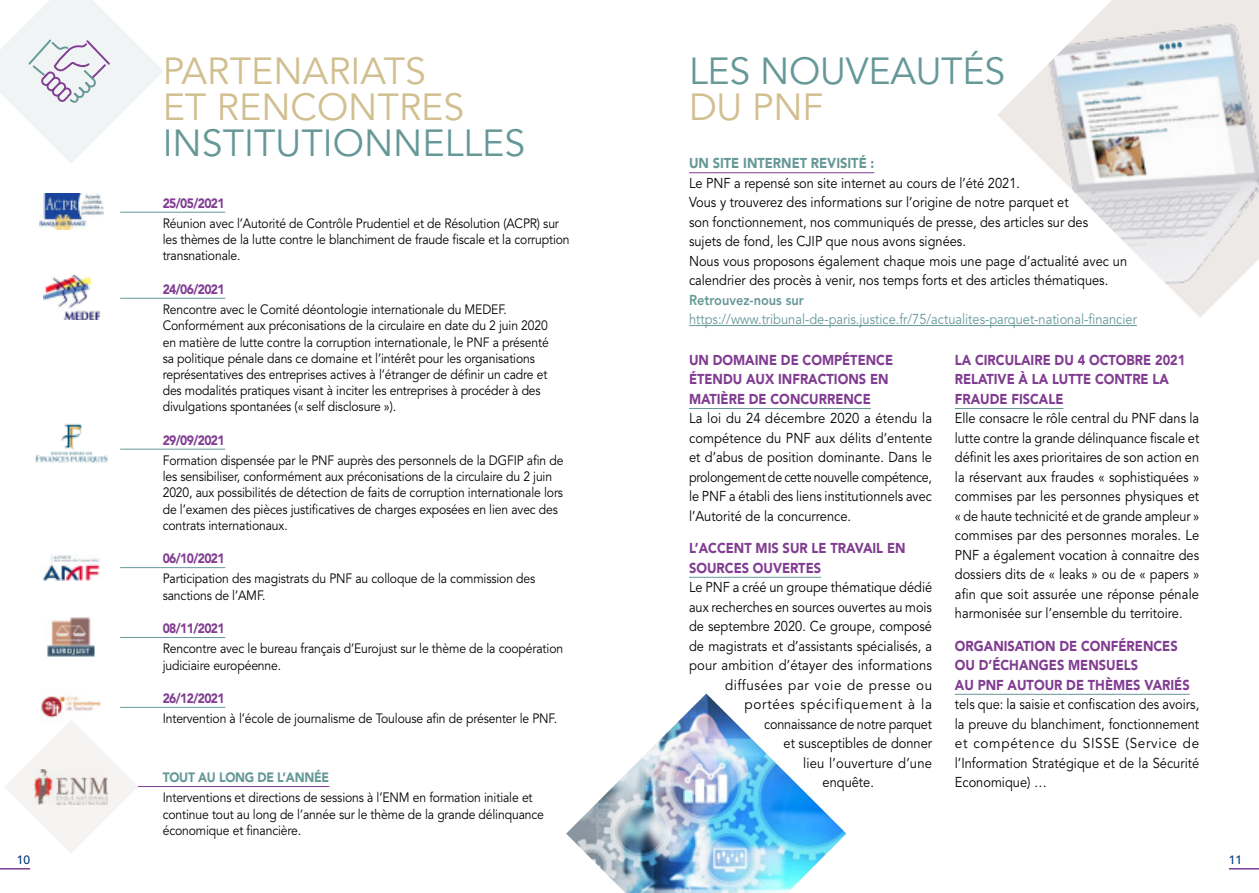
<style>
.page{position:relative;width:1259px;height:893px;background:#fff}
.page>*{position:absolute;margin:0;border:0;box-sizing:border-box;transform-origin:0 0}
.t1{font:37.5px/36px "Avenir LT Std";color:#d1bf8f}
.t2{font:37.5px "Avenir LT Std";letter-spacing:-.005em;color:#669898}
.t3{font:14.25px/19.5px "Avenir LT Std";color:#000;scale:.9 1}
.t4{font:14.25px/19.5px "Avenir LT Std";color:#000;text-align:justify;scale:.91 1}
.t5{font:900 14.25px/19.5px "Avenir LT Std";color:#813d91;scale:.9 1}
.t6{font:14.25px/19.5px "Avenir LT Std";color:#669898;scale:.9 1}
.t7{font:14.25px "Avenir LT Std";color:#000;scale:.89 1}
.t8{font:14.25px "Avenir LT Std";letter-spacing:.045em;color:#000;scale:.94 1}
.t9{font:14.25px "Avenir LT Std";color:#000;scale:.88 1}
.t10{font:14.25px "Avenir LT Std";letter-spacing:.055em;color:#000;scale:.94 1}
.t11{font:900 14.25px "Avenir LT Std";color:#669898;scale:.9 1}
.t12{font:13.5px/16.2px "Avenir LT Std";letter-spacing:-.01em;color:#000;scale:.9 1}
.t13{font:900 13.5px "Avenir LT Std";letter-spacing:-.05em;color:#813d91;scale:.9 1}
.t14{font:900 13.5px "Avenir LT Std";letter-spacing:-.02em;color:#669898;scale:.9 1}
.t15{font:500 12px "Avenir LT Std";color:#003876}
.s1{color:#669898}
.s2{font-weight:800}
</style>
<div class="page">
<hr style="left:1229px;top:868px;width:30px;height:1px;background:#813d91">
<hr style="left:0;top:868px;width:30px;height:1px;background:#813d91">
<img style="left:997px;top:0;width:262px;height:318px">
<img style="left:566px;top:693px;width:280px;height:200px">
<hr style="left:120px;top:212px;width:105px;height:1px;background:#669898">
<hr style="left:120px;top:298px;width:105px;height:1px;background:#669898">
<hr style="left:120px;top:449px;width:105px;height:1px;background:#669898">
<hr style="left:120px;top:567px;width:105px;height:1px;background:#669898">
<hr style="left:120px;top:637px;width:105px;height:1px;background:#669898">
<hr style="left:120px;top:707px;width:105px;height:1px;background:#669898">
<hr style="left:61px;top:786px;width:268px;height:1px;background:#813d91">
<hr style="left:689px;top:172px;width:185px;height:1px;background:#813d91">
<hr style="left:689px;top:325px;width:448px;height:1px;background:#669898">
<hr style="left:689px;top:408px;width:181px;height:1px;background:#669898">
<hr style="left:689px;top:577px;width:132px;height:1px;background:#669898">
<hr style="left:955px;top:408px;width:108px;height:1px;background:#669898">
<hr style="left:955px;top:694px;width:234px;height:1px;background:#669898">
<svg style="left:5px;top:725px;width:133px;height:128px"></svg>
<img style="left:35px;top:769px;width:73px;height:35px">
<svg style="left:0;top:0;width:163px;height:163px"></svg>
<img style="left:39px;top:194px;width:64px;height:35px">
<img style="left:35px;top:423px;width:74px;height:40px">
<img style="left:43px;top:276px;width:56px;height:44px">
<img style="left:42px;top:554px;width:58px;height:26px">
<img style="left:47px;top:617px;width:48px;height:40px">
<img style="left:41px;top:695px;width:60px;height:30px">
<p class="t1" style="left:163px;top:54px;width:364px">PARTENARIATS<br>ET RENCONTRES<br><span class="s1">INSTITUTIONNELLES</span></p>
<p class="t2" style="left:689px;top:49px;width:318px">LES NOUVEAUTÉS</p>
<p class="t1" style="left:689px;top:90px;width:136px">DU PNF</p>
<p class="t11" style="left:689px;top:155px;width:207px">UN SITE INTERNET REVISITÉ :</p>
<p class="t3" style="left:689px;top:173px;width:369px">Le PNF a repensé son site internet au cours de l’été 2021.</p>
<p class="t3" style="left:689px;top:193px;width:445px">Vous y trouverez des informations sur l’origine de notre parquet et son fonctionnement, nos communiqués de presse, des articles sur des sujets de fond, les CJIP que nous avons signées.</p>
<p class="t3" style="left:689px;top:251px;width:488px">Nous vous proposons également chaque mois une page d’actualité avec un calendrier des procès à venir, nos temps forts et des articles thématiques.</p>
<p class="t6" style="left:689px;top:290px;width:499px"><span class="s2">Retrouvez-nous sur </span>https://www.tribunal-de-paris.justice.fr/75/actualites-parquet-national-financier</p>
<p class="t5" style="left:689px;top:350px;width:228px">UN DOMAINE DE COMPÉTENCE<br>ÉTENDU AUX INFRACTIONS EN<br>MATIÈRE DE CONCURRENCE</p>
<p class="t4" style="left:689px;top:409px;width:269px">La loi du 24 décembre 2020 a étendu la compétence du PNF aux délits d’entente et d’abus de position dominante. Dans le prolongement de cette nouvelle compétence, le PNF a établi des liens institutionnels avec l’Autorité de la concurrence.</p>
<p class="t5" style="left:689px;top:538px;width:242px">L’ACCENT MIS SUR LE TRAVAIL EN<br>SOURCES OUVERTES</p>
<p class="t3" style="left:689px;top:578px;width:272px">Le PNF a créé un groupe thématique dédié</p>
<p class="t7" style="left:689px;top:599px;width:274px">aux recherches en sources ouvertes au mois</p>
<p class="t3" style="left:689px;top:617px;width:272px">de septembre 2020. Ce groupe, composé</p>
<p class="t3" style="left:689px;top:636px;width:272px">de magistrats et d’assistants spécialisés, a</p>
<p class="t4" style="left:689px;top:656px;width:268px">pour ambition d’étayer des informations</p>
<p class="t8" style="left:725px;top:677px;width:222px">diffusées par voie de presse ou</p>
<p class="t10" style="left:744px;top:696px;width:201px">portées spécifiquement à la</p>
<p class="t9" style="left:764px;top:716px;width:192px">connaissance de notre parquet</p>
<p class="t3" style="left:783px;top:734px;width:167px">et susceptibles de donner</p>
<p class="t4" style="left:803px;top:753px;width:143px">lieu l’ouverture d’une</p>
<p class="t3" style="left:822px;top:773px;width:59px">enquête.</p>
<p class="t13" style="left:163px;top:195px;width:70px">25/05/2021</p>
<p class="t12" style="left:163px;top:216px;width:454px">Réunion avec l’Autorité de Contrôle Prudentiel et de Résolution (ACPR) sur les thèmes de la lutte contre le blanchiment de fraude fiscale et la corruption transnationale.</p>
<p class="t13" style="left:163px;top:281px;width:70px">24/06/2021</p>
<p class="t12" style="left:163px;top:302px;width:430px">Rencontre avec le Comité déontologie internationale du MEDEF.<br>Conformément aux préconisations de la circulaire en date du 2 juin 2020 en matière de lutte contre la corruption internationale, le PNF a présenté sa politique pénale dans ce domaine et l’intérêt pour les organisations représentatives des entreprises actives à l’étranger de définir un cadre et des modalités pratiques visant à inciter les entreprises à procéder à des divulgations spontanées (« self disclosure »).</p>
<p class="t13" style="left:163px;top:432px;width:70px">29/09/2021</p>
<p class="t12" style="left:163px;top:453px;width:447px">Formation dispensée par le PNF auprès des personnels de la DGFIP afin de les sensibiliser, conformément aux préconisations de la circulaire du 2 juin 2020, aux possibilités de détection de faits de corruption internationale lors de l’examen des pièces justificatives de charges exposées en lien avec des contrats internationaux.</p>
<p class="t13" style="left:163px;top:550px;width:70px">06/10/2021</p>
<p class="t12" style="left:163px;top:571px;width:415px">Participation des magistrats du PNF au colloque de la commission des sanctions de l’AMF.</p>
<p class="t13" style="left:163px;top:620px;width:70px">08/11/2021</p>
<p class="t12" style="left:163px;top:641px;width:446px">Rencontre avec le bureau français d’Eurojust sur le thème de la coopération judiciaire européenne.</p>
<p class="t13" style="left:163px;top:690px;width:70px">26/12/2021</p>
<p class="t12" style="left:163px;top:711px;width:440px">Intervention à l’école de journalisme de Toulouse afin de présenter le PNF.</p>
<p class="t5" style="left:955px;top:350px;width:258px">LA CIRCULAIRE DU 4 OCTOBRE 2021<br>RELATIVE À LA LUTTE CONTRE LA<br>FRAUDE FISCALE</p>
<p class="t3" style="left:955px;top:409px;width:273px;text-align:justify">Elle consacre le rôle central du PNF dans la lutte contre la grande délinquance fiscale et définit les axes prioritaires de son action en la réservant aux fraudes « sophistiquées » commises par les personnes physiques et « de haute technicité et de grande ampleur » commises par des personnes morales. Le PNF a également vocation à connaitre des dossiers dits de « leaks » ou de « papers » afin que soit assurée une réponse pénale harmonisée sur l’ensemble du territoire.</p>
<p class="t5" style="left:955px;top:636px;width:262px">ORGANISATION DE CONFÉRENCES<br>OU D’ÉCHANGES MENSUELS<br>AU PNF AUTOUR DE THÈMES VARIÉS</p>
<p class="t3" style="left:955px;top:695px;width:273px;text-align:justify">tels que: la saisie et confiscation des avoirs, la preuve du blanchiment, fonctionnement et compétence du SISSE (Service de l’Information Stratégique et de la Sécurité Economique) …</p>
<p class="t14" style="left:163px;top:769px;width:186px">TOUT AU LONG DE L’ANNÉE</p>
<p class="t12" style="left:163px;top:790px;width:425px">Interventions et directions de sessions à l’ENM en formation initiale et continue tout au long de l’année sur le thème de la grande délinquance économique et financière.</p>
<p class="t15" style="left:17px;top:853px;width:15px">10</p>
<p class="t15" style="left:1229px;top:853px;width:15px">11</p>
</div>
